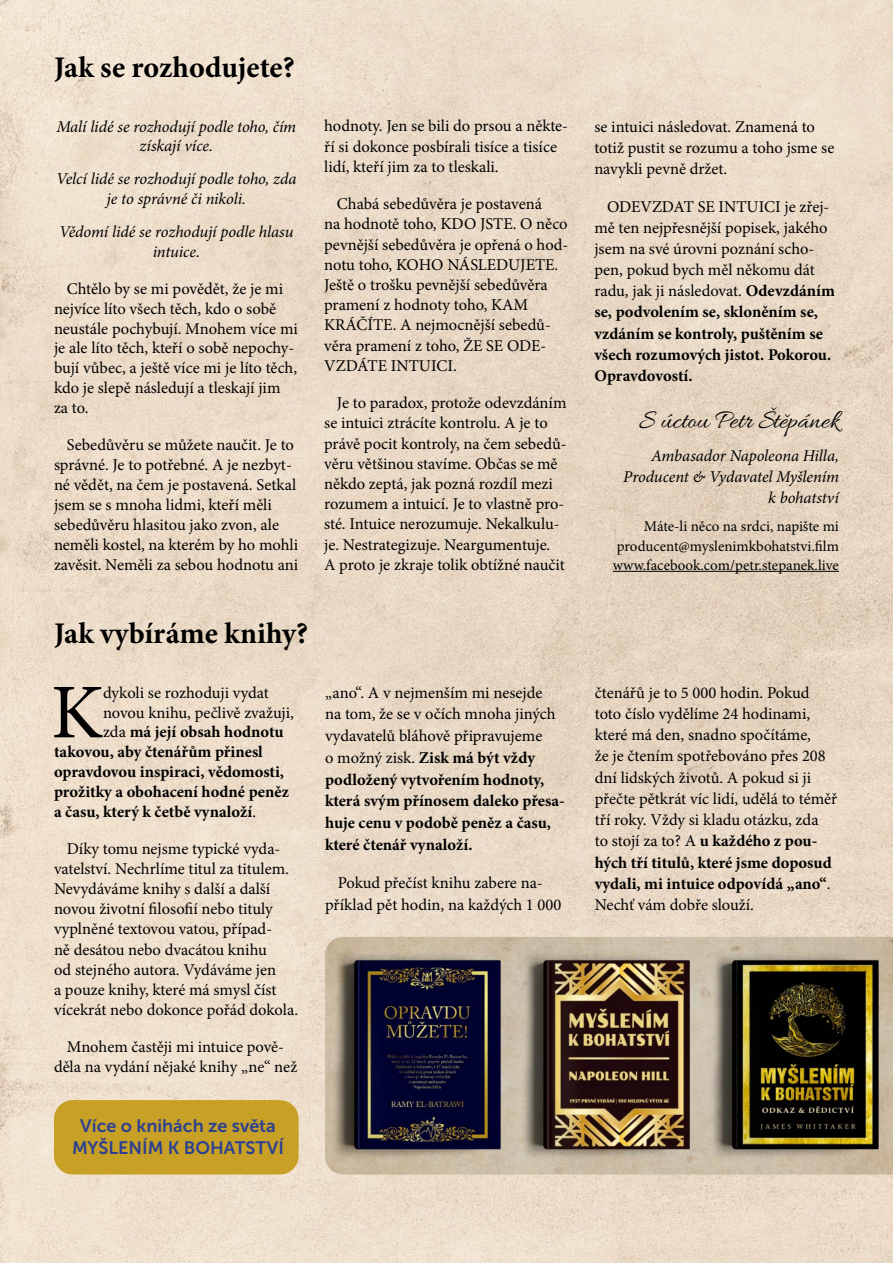
<style>
.page{position:relative;width:893px;height:1263px;background:#fff}
.page>*{position:absolute;margin:0;border:0;box-sizing:border-box;transform-origin:0 0}
.t1{font:77.4px "Minion Pro";color:#000}
.t2{font:700 30px "Minion Pro";color:#000}
.t3{font:27px "Allura";color:#000}
.t4{font:18px/21.6px "Museo Sans 700";color:#2d4190;text-align:center}
.t5{font:16.5px/20px "Minion Pro";color:#000}
.t6{font:700 16.5px/21.8px "Minion Pro";color:#000}
.t7{font:italic 16.5px/20px "Minion Pro";letter-spacing:-.005em;color:#000;text-align:center}
.t8{font:15px/19.4px "Minion Pro";color:#000;text-align:justify}
.s1{font-weight:400}
.s2{font-weight:700}
</style>
<div class="page">
<img style="left:1px;top:0;width:892px;height:1262px">
<hr style="left:613px;top:571px;width:226px;height:1px;background:#000">
<img style="left:325px;top:937px;width:568px;height:237px">
<div style="left:55px;top:1101px;width:243px;height:73px;background:#c8a025;border-radius:18px"></div>
<div style="left:54px;top:1100px;width:245px;height:74px;border:2px solid #c8a025;border-radius:18px"></div>
<h2 class="t2" style="left:54px;top:46px;width:242px">Jak se rozhodujete?</h2>
<p class="t7" style="left:56px;top:116px;width:241px">Malí lidé se rozhodují podle toho, čím získají více.</p>
<p class="t7" style="left:56px;top:169px;width:242px">Velcí lidé se rozhodují podle toho, zda je to správné či nikoli.</p>
<p class="t7" style="left:59px;top:221px;width:236px">Vědomí lidé se rozhodují podle hlasu intuice.</p>
<p class="t5" style="left:54px;top:278px;width:245px;text-indent:13px">Chtělo by se mi povědět, že je mi nejvíce líto všech těch, kdo o sobě neustále pochybují. Mnohem více mi je ale líto těch, kteří o sobě nepochy&shy;bují vůbec, a ještě více mi je líto těch, kdo je slepě následují a tleskají jim za to.</p>
<p class="t5" style="left:54px;top:435px;width:246px;text-indent:13px">Sebedůvěru se můžete naučit. Je to správné. Je to potřebné. A je nezbyt&shy;né vědět, na čem je postavená. Setkal jsem se s mnoha lidmi, kteří měli sebedůvěru hlasitou jako zvon, ale neměli kostel, na kterém by ho mohli zavěsit. Neměli za sebou hodnotu ani</p>
<p class="t5" style="left:324px;top:116px;width:245px">hodnoty. Jen se bili do prsou a někte&shy;ří si dokonce posbírali tisíce a tisíce lidí, kteří jim za to tleskali.</p>
<p class="t5" style="left:324px;top:194px;width:246px;text-indent:13px">Chabá sebedůvěra je postavená<br>na hodnotě toho, KDO JSTE. O něco pevnější sebedůvěra je opřená o hod&shy;notu toho, KOHO NÁSLEDUJETE.<br>Ještě o trošku pevnější sebedůvěra pramení z hodnoty toho, KAM<br>KRÁČÍTE. A nejmocnější sebedů&shy;věra pramení z toho, ŽE SE ODE-<br>VZDÁTE INTUICI.</p>
<p class="t5" style="left:324px;top:393px;width:244px;text-indent:13px">Je to paradox, protože odevzdáním se intuici ztrácíte kontrolu. A je to právě pocit kontroly, na čem sebedů&shy;věru většinou stavíme. Občas se mě někdo zeptá, jak pozná rozdíl mezi rozumem a intuicí. Je to vlastně pro&shy;sté. Intuice nerozumuje. Nekalkulu&shy;je. Nestrategizuje. Neargumentuje.<br>A proto je zkraje tolik obtížné naučit</p>
<h2 class="t2" style="left:54px;top:612px;width:256px">Jak vybíráme knihy?</h2>
<h1 class="t1" style="left:51px;top:661px;width:54px">K</h1>
<p class="t5" style="left:103px;top:682px;width:167px">dykoli se rozhoduji vydat</p>
<p class="t5" style="left:103px;top:702px;width:192px">novou knihu, pečlivě zvažuji,</p>
<p class="t6" style="left:103px;top:721px;width:182px"><span class="s1">zda</span> má její obsah hodnotu</p>
<p class="t6" style="left:54px;top:741px;width:210px">takovou, aby čtenářům přinesl</p>
<p class="t6" style="left:54px;top:761px;width:232px">opravdovou inspiraci, vědomosti,</p>
<p class="t6" style="left:54px;top:781px;width:237px">prožitky a obohacení hodné peněz</p>
<p class="t6" style="left:54px;top:801px;width:204px">a času, který k četbě vynaloží<span class="s1">.</span></p>
<p class="t5" style="left:54px;top:839px;width:246px;text-indent:13px">Díky tomu nejsme typické vyda&shy;vatelství. Nechrlíme titul za titulem.<br>Nevydáváme knihy s další a další novou životní filosofií nebo tituly vyplněné textovou vatou, případ-<br>ně desátou nebo dvacátou knihu<br>od stejného autora. Vydáváme jen<br>a pouze knihy, které má smysl číst vícekrát nebo dokonce pořád dokola.</p>
<p class="t5" style="left:54px;top:1036px;width:245px;text-align:center">Mnohem častěji mi intuice pově&shy;děla na vydání nějaké knihy „ne“ než</p>
<p class="t4" style="left:72px;top:1115px;width:213px">Více o knihách ze světa<br>MYŠLENÍM K BOHATSTVÍ</p>
<p class="t6" style="left:325px;top:681px;width:241px"><span class="s1">„ano“. A v nejmenším mi nesejde<br>na tom, že se v očích mnoha jiných vydavatelů bláhově připravujeme<br>o možný zisk.</span> Zisk má být vždy podložený vytvořením hodnoty, která svým přínosem daleko přesa&shy;huje cenu v podobě peněz a času, které čtenář vynaloží.</p>
<p class="t5" style="left:325px;top:872px;width:238px;line-height:21.8px;text-align:center">Pokud přečíst knihu zabere na&shy;příklad pět hodin, na každých 1 000</p>
<p class="t5" style="left:594px;top:116px;width:242px;line-height:21.1px">se intuici následovat. Znamená to totiž pustit se rozumu a toho jsme se navykli pevně držet.</p>
<p class="t5" style="left:594px;top:196px;width:242px;line-height:21.1px;text-indent:13px">ODEVZDAT SE INTUICI je zřej&shy;mě ten nejpřesnější popisek, jakého jsem na své úrovni poznání scho&shy;pen, pokud bych měl někomu dát radu, jak ji následovat. <span class="s2">Odevzdáním se, podvolením se, skloněním se, vzdáním se kontroly, puštěním se všech rozumových jistot. Pokorou.<br>Opravdovostí.</span></p>
<h3 class="t3" style="left:639px;top:406px;width:201px">S úctou Petr Štěpánek</h3>
<p class="t7" style="left:623px;top:445px;width:217px;line-height:21.1px;text-align:right">Ambasador Napoleona Hilla,<br>Producent &amp; Vydavatel Myšlením k bohatství</p>
<p class="t8" style="left:613px;top:517px;width:228px;text-indent:31px">Máte-li něco na srdci, napište mi producent@myslenimkbohatstvi.film www.facebook.com/petr.stepanek.live</p>
<p class="t5" style="left:595px;top:682px;width:244px;line-height:21.3px">čtenářů je to 5 000 hodin. Pokud toto číslo vydělíme 24 hodinami, které má den, snadno spočítáme,<br>že je čtením spotřebováno přes 208 dní lidských životů. A pokud si ji přečte pětkrát víc lidí, udělá to téměř tří roky. Vždy si kladu otázku, zda<br>to stojí za to? A <span class="s2">u každého z pou&shy;hých tří titulů, které jsme doposud vydali, mi intuice odpovídá „ano“</span>.<br>Nechť vám dobře slouží.</p>
</div>
